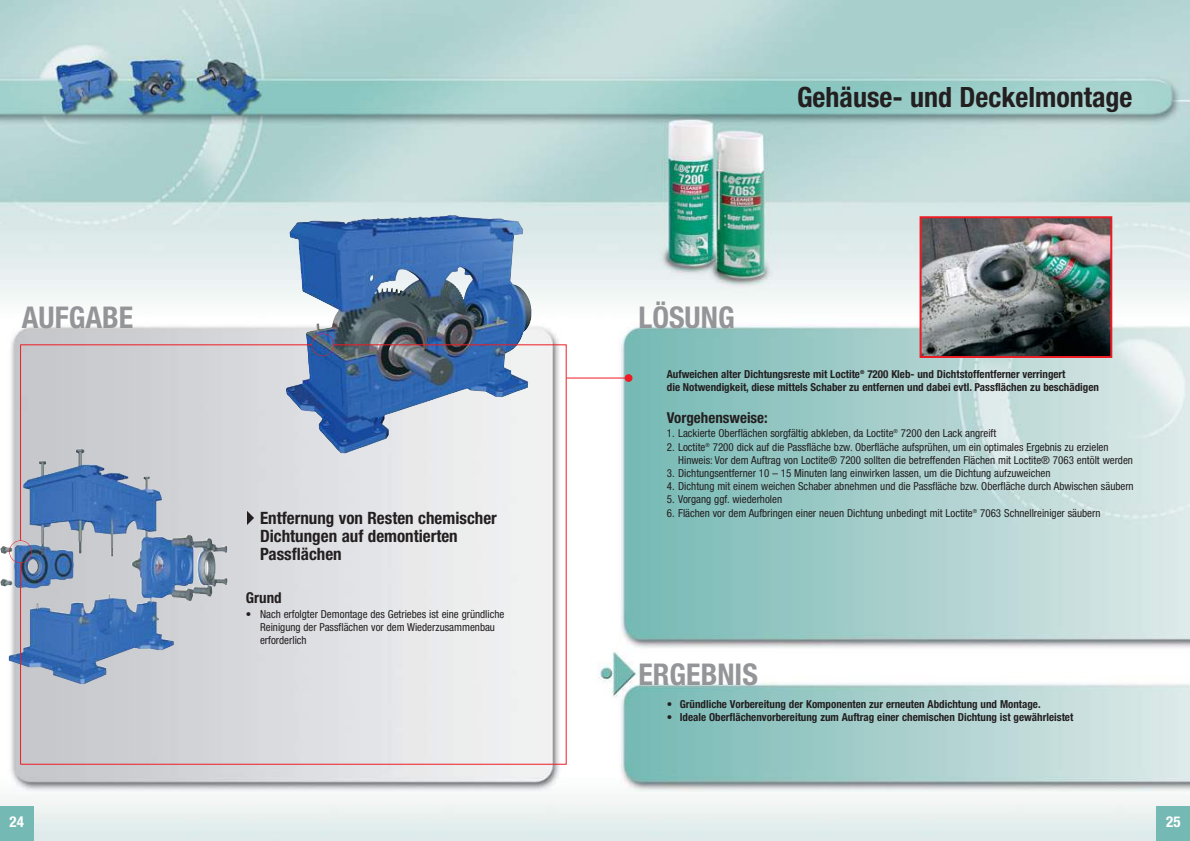
<style>
.page{position:relative;width:1190px;height:841px;background:#fff}
.page>*{position:absolute;margin:0;border:0;box-sizing:border-box;transform-origin:0 0}
.t1{font:700 condensed 30px "Helvetica Neue";color:#939598}
.t2{font:700 condensed 28px "Helvetica Neue";color:#231f20}
.t3{font:700 condensed 17px/18px "Helvetica Neue";color:#231f20}
.t4{font:700 condensed 15px "Helvetica Neue";color:#231f20}
.t5{font:700 condensed 15px "Helvetica Neue";color:#fff}
.t6{font:condensed 11px/13.2px "Helvetica Neue";color:#231f20}
.t7{font:700 condensed 11px/13.2px "Helvetica Neue";color:#231f20}
</style>
<div class="page">
<img style="left:0;top:0;width:1190px;height:841px">
<div style="left:625px;top:374px;width:8px;height:8px;background:#ed1c24;border-radius:50%"></div>
<div style="left:1156px;top:806px;width:34px;height:35px;background:#74b9b3"></div>
<hr style="left:20px;top:345px;width:1px;height:196px;background:#ed1c24">
<hr style="left:20px;top:764px;width:546px;height:1px;background:#ed1c24">
<hr style="left:566px;top:345px;width:1px;height:419px;background:#ed1c24">
<hr style="left:567px;top:378px;width:61px;height:1px;background:#ed1c24">
<img style="left:923px;top:219px;width:186px;height:136px">
<div style="left:920px;top:216px;width:192px;height:142px;border:2px solid #ed1c24"></div>
<div style="left:0;top:807px;width:34px;height:34px;background:#74b9b3"></div>
<img style="left:286px;top:219px;width:246px;height:235px">
<img style="left:82px;top:454px;width:146px;height:145px">
<svg style="left:247px;top:511px;width:7px;height:14px"></svg>
<div style="left:312px;top:334px;width:22px;height:22px;border:1px solid #ed1c24;border-radius:50%"></div>
<div style="left:9px;top:540px;width:23px;height:23px;border:1px solid #ed1c24;border-radius:50%"></div>
<hr style="left:333px;top:345px;width:234px;height:1px;background:#ed1c24">
<hr style="left:21px;top:345px;width:291px;height:1px;background:#ed1c24">
<hr style="left:20px;top:563px;width:1px;height:201px;background:#ed1c24">
<h1 class="t1" style="left:22px;top:307px;width:113px">AUFGABE</h1>
<h3 class="t5" style="left:10px;top:816px;width:16px">24</h3>
<h3 class="t3" style="left:260px;top:510px;width:238px">Entfernung von Resten chemischer<br>Dichtungen auf demontierten<br>Passflächen</h3>
<h3 class="t4" style="left:246px;top:593px;width:37px">Grund</h3>
<p class="t6" style="left:260px;top:608px;width:246px;text-indent:-14px">• Nach erfolgter Demontage des Getriebes ist eine gründliche<br>Reinigung der Passflächen vor dem Wiederzusammenbau erforderlich</p>
<h2 class="t2" style="left:797px;top:87px;width:337px">Gehäuse- und Deckelmontage</h2>
<h1 class="t1" style="left:639px;top:306px;width:98px">LÖSUNG</h1>
<p class="t7" style="left:667px;top:368px;width:434px">Aufweichen alter Dichtungsreste mit Loctite<sup>®</sup> 7200 Kleb- und Dichtstoffentferner verringert<br>die Notwendigkeit, diese mittels Schaber zu entfernen und dabei evtl. Passflächen zu beschädigen</p>
<h3 class="t4" style="left:667px;top:412px;width:102px">Vorgehensweise:</h3>
<p class="t6" style="left:667px;top:428px;width:331px">1. Lackierte Oberflächen sorgfältig abkleben, da Loctite<sup>®</sup> 7200 den Lack angreift</p>
<p class="t6" style="left:678px;top:441px;width:456px;text-indent:-11px">2. Loctite<sup>®</sup> 7200 dick auf die Passfläche bzw. Oberfläche aufsprühen, um ein optimales Ergebnis zu erzielen<br>Hinweis: Vor dem Auftrag von Loctite® 7200 sollten die betreffenden Flächen mit Loctite® 7063 entölt werden</p>
<p class="t6" style="left:667px;top:467px;width:385px">3. Dichtungsentferner 10 – 15 Minuten lang einwirken lassen, um die Dichtung aufzuweichen</p>
<p class="t6" style="left:667px;top:481px;width:468px">4. Dichtung mit einem weichen Schaber abnehmen und die Passfläche bzw. Oberfläche durch Abwischen säubern</p>
<p class="t6" style="left:667px;top:494px;width:117px">5. Vorgang ggf. wiederholen</p>
<p class="t6" style="left:667px;top:507px;width:435px">6. Flächen vor dem Aufbringen einer neuen Dichtung unbedingt mit Loctite<sup>®</sup> 7063 Schnellreiniger säubern</p>
<h1 class="t1" style="left:639px;top:664px;width:121px">ERGEBNIS</h1>
<p class="t7" style="left:667px;top:698px;width:375px">• Gründliche Vorbereitung der Komponenten zur erneuten Abdichtung und Montage.</p>
<p class="t7" style="left:667px;top:712px;width:408px">• Ideale Oberflächenvorbereitung zum Auftrag einer chemischen Dichtung ist gewährleistet</p>
<h3 class="t5" style="left:1166px;top:816px;width:16px">25</h3>
</div>
